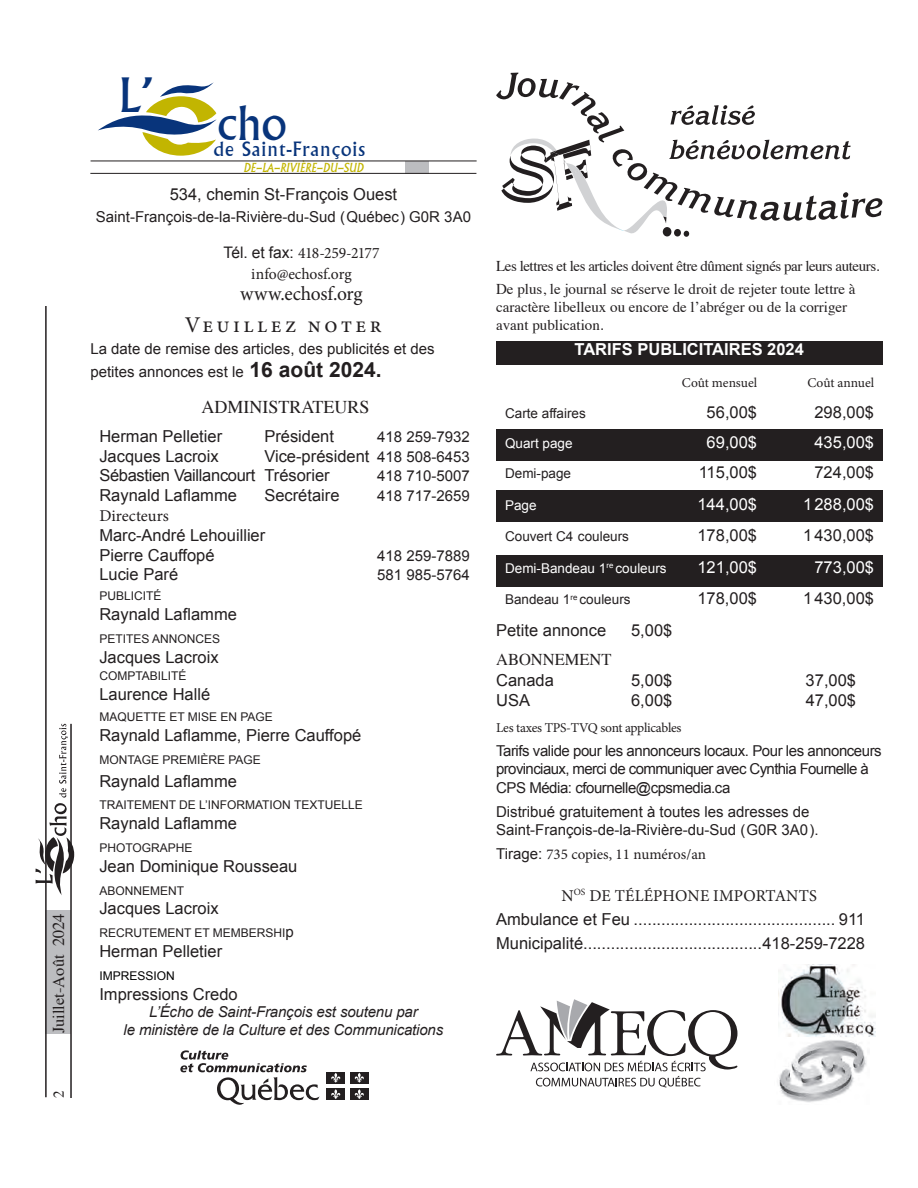
<style>
.page{position:relative;width:918px;height:1188px;background:#fff}
.page>*{position:absolute;margin:0;border:0;box-sizing:border-box;transform-origin:0 0}
.t1{font:46.2px "Albertus";color:#08347b}
.t2{font:22.5px "Minion Pro";letter-spacing:.15em;color:#231f20}
.t3{font:19.95px "Minion Pro";letter-spacing:-.01em;color:#231f20}
.t4{font:19.2px "Albertus";letter-spacing:.05em;color:#08347b}
.t5{font:18px "Times";color:#231f20}
.t6{font:16.5px/19.8px "Arial";color:#231f20}
.t7{font:16.5px/19.8px "Arial";letter-spacing:-.02em;color:#231f20}
.t8{font:16.5px "Arial";color:#fff}
.t9{font:16.5px "Minion Pro";letter-spacing:.01em;color:#231f20}
.t10{font:16.5px "Times";color:#231f20}
.t11{font:700 16.5px "Arial";color:#fff}
.t12{font:15.9px/21px "Minion Pro";letter-spacing:-.02em;color:#231f20;text-align:center}
.t13{font:15px/24px "Arial";color:#231f20}
.t14{font:15px/22.5px "Times";letter-spacing:-.03em;color:#231f20}
.t15{font:15px/18px "Arial";letter-spacing:-.04em;color:#231f20}
.t16{font:italic 15px/18px "Arial";letter-spacing:-.01em;color:#231f20;text-align:center}
.t17{font:15px/18px "Times";color:#231f20}
.t18{font:15px "Minion Pro";color:#231f20}
.t19{font:13.5px "Arial";color:#231f20}
.t20{font:13.5px "Minion Pro";letter-spacing:-.015em;color:#231f20}
.t21{font:13.5px "Arial";color:#fff}
.t22{font:italic 12.3px "Albertus";color:#c2b501}
.t23{font:12px "Arial";color:#231f20}
.t24{font:12px "Arial";color:#000001}
.s1{font-family:"Arial"}
.s2{font-weight:700;font-size:21px}
.s3{font-size:15px}
</style>
<div class="page">
<div style="left:46px;top:910px;width:25px;height:124px;background:#bcbdc0"></div>
<hr style="left:70px;top:724px;width:2px;height:374px;background:#231f20">
<hr style="left:45px;top:306px;width:2px;height:791px;background:#231f20">
<svg style="left:36px;top:724px;width:38px;height:171px"></svg>
<svg style="left:180px;top:1050px;width:140px;height:55px"></svg>
<div style="left:327px;top:1072px;width:18px;height:11px;background:#231f20"></div>
<svg style="left:331px;top:1073px;width:10px;height:10px"></svg>
<div style="left:350px;top:1072px;width:18px;height:11px;background:#231f20"></div>
<svg style="left:354px;top:1073px;width:10px;height:10px"></svg>
<div style="left:327px;top:1089px;width:18px;height:11px;background:#231f20"></div>
<svg style="left:331px;top:1089px;width:10px;height:10px"></svg>
<div style="left:350px;top:1089px;width:18px;height:11px;background:#231f20"></div>
<svg style="left:354px;top:1089px;width:10px;height:10px"></svg>
<svg style="left:496px;top:73px;width:386px;height:164px"></svg>
<div style="left:496px;top:556px;width:386px;height:31px;background:#231f20"></div>
<div style="left:496px;top:490px;width:386px;height:32px;background:#231f20"></div>
<div style="left:496px;top:430px;width:386px;height:31px;background:#231f20"></div>
<div style="left:496px;top:341px;width:386px;height:23px;background:#231f20"></div>
<img style="left:779px;top:1040px;width:88px;height:63px">
<div style="left:405px;top:161px;width:24px;height:12px;background:#bcbdc0"></div>
<svg style="left:98px;top:82px;width:119px;height:74px"></svg>
<hr style="left:91px;top:161px;width:386px;height:1px;background:#231f20">
<hr style="left:90px;top:173px;width:386px;height:1px;background:#231f20">
<svg style="left:496px;top:999px;width:241px;height:89px"></svg>
<img style="left:780px;top:964px;width:96px;height:72px">
<p class="t10" style="left:43px;top:1033px;width:122px;rotate:-90deg">Juillet-Août 2024</p>
<p class="t17" style="left:49px;top:1098px;width:9px;rotate:-90deg">2</p>
<h1 class="t1" style="left:119px;top:68px;width:35px">L’</h1>
<h1 class="t1" style="left:217px;top:96px;width:71px">cho</h1>
<p class="t4" style="left:214px;top:138px;width:153px">de Saint-François</p>
<p class="t22" style="left:243px;top:160px;width:122px">DE-LA-RIVIÈRE-DU-SUD</p>
<p class="t6" style="left:170px;top:184px;width:229px">534, chemin St-François Ouest</p>
<p class="t13" style="left:96px;top:205px;width:377px">Saint-François-de-la-Rivière-du-Sud ( Québec ) G0R 3A0</p>
<p class="t12" style="left:224px;top:242px;width:158px"><span class="s1">Tél. et fax:</span> 418-259-2177 info@echosf.org</p>
<p class="t3" style="left:240px;top:280px;width:124px">www.echosf.org</p>
<h2 class="t2" style="left:185px;top:310px;width:198px">Veuillez noter</h2>
<p class="t13" style="left:90px;top:338px;width:346px;line-height:22.5px">La date de remise des articles, des publicités et des petites annonces est le <span class="s2">16 août 2024.</span></p>
<p class="t5" style="left:202px;top:390px;width:170px">ADMINISTRATEURS</p>
<p class="t6" style="left:99px;top:426px;width:124px">Herman Pelletier</p>
<p class="t6" style="left:264px;top:426px;width:71px">Président</p>
<p class="t13" style="left:377px;top:425px;width:94px">418 259-7932</p>
<p class="t6" style="left:99px;top:446px;width:121px">Jacques Lacroix</p>
<p class="t7" style="left:99px;top:446px;width:372px;text-indent:165px">Vice-président <span class="s3">418 508-6453<br></span>Sébastien Vaillancourt Trésorier</p>
<p class="t13" style="left:377px;top:464px;width:94px">418 710-5007</p>
<p class="t6" style="left:99px;top:486px;width:139px">Raynald Laflamme</p>
<p class="t6" style="left:264px;top:486px;width:77px">Secrétaire</p>
<p class="t13" style="left:377px;top:484px;width:94px">418 717-2659</p>
<p class="t9" style="left:99px;top:505px;width:71px">Directeurs</p>
<p class="t6" style="left:99px;top:525px;width:167px">Marc-André Lehouillier<br>Pierre Cauffopé</p>
<p class="t13" style="left:377px;top:544px;width:94px">418 259-7889</p>
<p class="t6" style="left:99px;top:565px;width:80px">Lucie Paré</p>
<p class="t13" style="left:377px;top:563px;width:94px">581 985-5764</p>
<p class="t23" style="left:99px;top:588px;width:64px">PUBLICITÉ</p>
<p class="t6" style="left:99px;top:605px;width:139px">Raynald Laflamme</p>
<p class="t23" style="left:99px;top:631px;width:122px">PETITES ANNONCES</p>
<p class="t6" style="left:99px;top:647px;width:121px">Jacques Lacroix</p>
<p class="t23" style="left:99px;top:668px;width:89px">COMPTABILITÉ</p>
<p class="t6" style="left:99px;top:684px;width:112px">Laurence Hallé</p>
<p class="t23" style="left:99px;top:709px;width:175px">MAQUETTE ET MISE EN PAGE</p>
<p class="t6" style="left:99px;top:725px;width:263px">Raynald Laflamme, Pierre Cauffopé</p>
<p class="t23" style="left:99px;top:752px;width:163px">MONTAGE PREMIÈRE PAGE</p>
<p class="t6" style="left:99px;top:771px;width:139px">Raynald Laflamme</p>
<p class="t23" style="left:99px;top:797px;width:265px">TRAITEMENT DE L’INFORMATION TEXTUELLE</p>
<p class="t6" style="left:99px;top:814px;width:139px">Raynald Laflamme</p>
<p class="t23" style="left:99px;top:840px;width:95px">PHOTOGRAPHE</p>
<p class="t6" style="left:99px;top:856px;width:200px">Jean Dominique Rousseau</p>
<p class="t23" style="left:99px;top:883px;width:86px">ABONNEMENT</p>
<p class="t6" style="left:99px;top:899px;width:121px">Jacques Lacroix</p>
<p class="t23" style="left:99px;top:925px;width:196px">RECRUTEMENT ET MEMBERSHI<span class="s3">p</span></p>
<p class="t6" style="left:99px;top:941px;width:124px">Herman Pelletier</p>
<p class="t24" style="left:99px;top:968px;width:77px">IMPRESSION</p>
<p class="t6" style="left:99px;top:984px;width:140px">Impressions Credo</p>
<p class="t16" style="left:124px;top:1003px;width:321px">L’Écho de Saint-François est soutenu par<br>le ministère de la Culture et des Communications</p>
<p class="t14" style="left:496px;top:254px;width:385px">Les lettres et les articles doivent être dûment signés par leurs auteurs.<br>De plus, le journal se réserve le droit de rejeter toute lettre à</p>
<p class="t17" style="left:496px;top:297px;width:353px">caractère libelleux ou encore de l’abréger ou de la corriger avant publication.</p>
<p class="t11" style="left:574px;top:339px;width:231px">TARIFS PUBLICITAIRES 2024</p>
<p class="t20" style="left:682px;top:374px;width:77px">Coût mensuel</p>
<p class="t20" style="left:807px;top:374px;width:68px">Coût annuel</p>
<p class="t19" style="left:505px;top:405px;width:82px">Carte affaires</p>
<p class="t6" style="left:707px;top:403px;width:52px">56,00$</p>
<p class="t6" style="left:814px;top:403px;width:61px">298,00$</p>
<p class="t21" style="left:505px;top:435px;width:69px">Quart page</p>
<p class="t8" style="left:707px;top:432px;width:52px">69,00$</p>
<p class="t8" style="left:814px;top:432px;width:61px">435,00$</p>
<p class="t19" style="left:505px;top:465px;width:68px">Demi-page</p>
<p class="t6" style="left:699px;top:463px;width:60px">115,00$</p>
<p class="t6" style="left:814px;top:463px;width:61px">724,00$</p>
<p class="t21" style="left:505px;top:496px;width:33px">Page</p>
<p class="t8" style="left:697px;top:493px;width:61px">144,00$</p>
<p class="t8" style="left:803px;top:493px;width:72px">1288,00$</p>
<p class="t19" style="left:505px;top:528px;width:125px">Couvert C4 couleurs</p>
<p class="t6" style="left:697px;top:526px;width:61px">178,00$</p>
<p class="t6" style="left:803px;top:526px;width:72px">1430,00$</p>
<p class="t21" style="left:505px;top:559px;width:163px">Demi-Bandeau 1<sup>re</sup> couleurs</p>
<p class="t8" style="left:697px;top:556px;width:61px">121,00$</p>
<p class="t8" style="left:814px;top:556px;width:61px">773,00$</p>
<p class="t19" style="left:505px;top:591px;width:127px">Bandeau 1<sup>re</sup> couleurs</p>
<p class="t6" style="left:697px;top:589px;width:61px">178,00$</p>
<p class="t6" style="left:803px;top:589px;width:72px">1430,00$</p>
<p class="t6" style="left:496px;top:620px;width:112px">Petite annonce</p>
<p class="t6" style="left:631px;top:620px;width:43px">5,00$</p>
<p class="t10" style="left:496px;top:644px;width:117px">ABONNEMENT</p>
<p class="t6" style="left:496px;top:670px;width:59px">Canada</p>
<p class="t6" style="left:631px;top:670px;width:43px">5,00$</p>
<p class="t6" style="left:806px;top:670px;width:52px">37,00$</p>
<p class="t6" style="left:496px;top:690px;width:35px">USA</p>
<p class="t6" style="left:631px;top:690px;width:43px">6,00$</p>
<p class="t6" style="left:806px;top:690px;width:52px">47,00$</p>
<p class="t20" style="left:496px;top:718px;width:187px">Les taxes TPS-TVQ sont applicables</p>
<p class="t15" style="left:496px;top:741px;width:387px">Tarifs valide pour les annonceurs locaux. Pour les annonceurs provinciaux, merci de communiquer avec Cynthia Fournelle à</p>
<p class="t13" style="left:496px;top:776px;width:315px">CPS Média: cfournelle@cpsmedia.ca<br>Distribué gratuitement à toutes les adresses de</p>
<p class="t13" style="left:496px;top:818px;width:324px">Saint-François-de-la-Rivière-du-Sud ( G0R 3A0 ).</p>
<p class="t18" style="left:496px;top:845px;width:211px"><span class="s1">Tirage:</span> 735 copies, 11 numéros/an</p>
<p class="t9" style="left:561px;top:885px;width:257px">N<sup>OS</sup> DE TÉLÉPHONE IMPORTANTS</p>
<p class="t6" style="left:496px;top:907px;width:371px;line-height:24px">Ambulance et Feu ............................................ 911<br>Municipalité.......................................418-259-7228</p>
</div>
